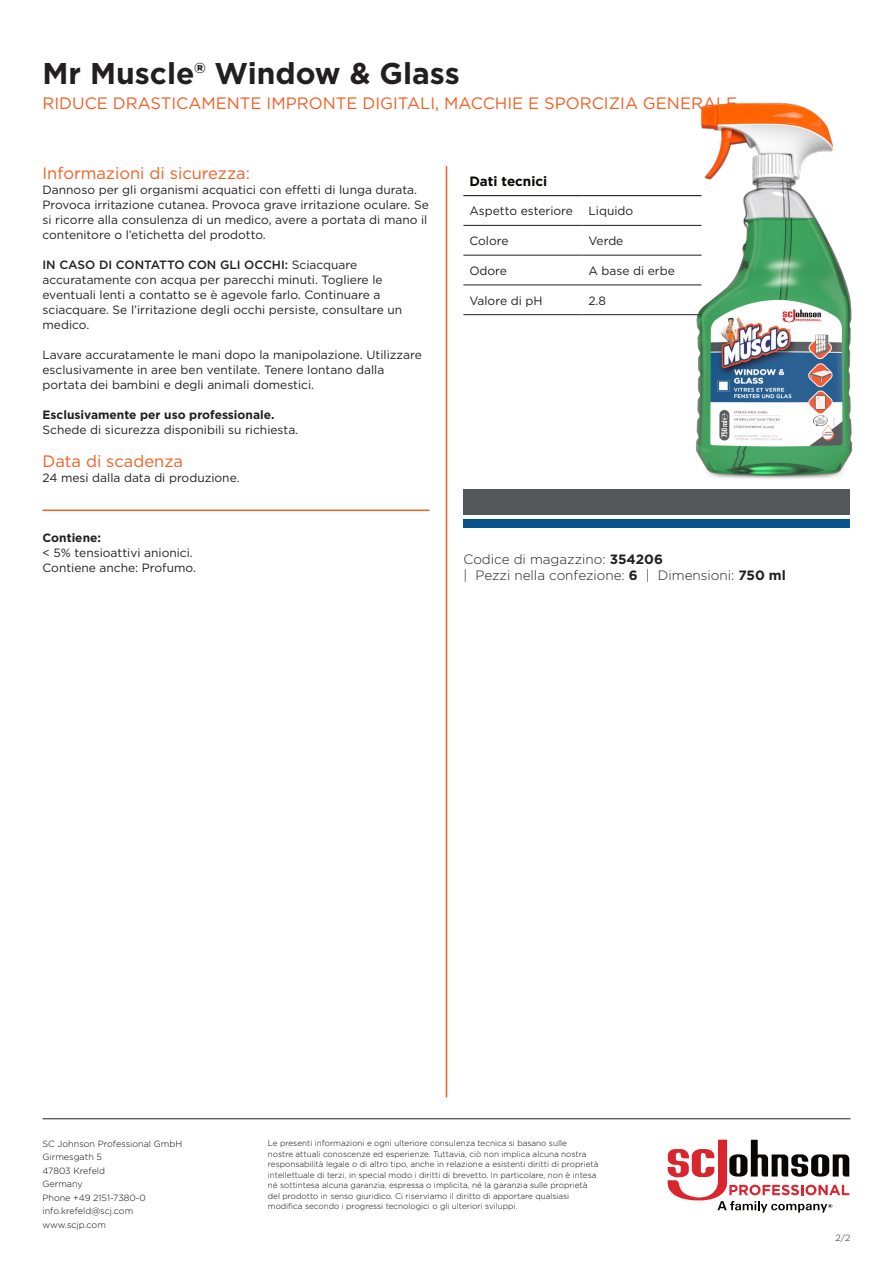
<style>
.page{position:relative;width:893px;height:1263px;background:#fff}
.page>*{position:absolute;margin:0;border:0;box-sizing:border-box;transform-origin:0 0}
.t1{font:700 30px "Gotham";color:#231f20}
._08_Copy_Prokyon_8_75_12__6{font:16.5px "Gotham";color:#f25e21}
.t2{font:300 13.5px/16.2px "Gotham";color:#231f20}
.list{font:700 13.5px "Gotham";color:#0a0604}
.list-2{font:12px/15px "Gotham";color:#231f20}
.list-3{font:700 12px "Gotham";color:#231f20}
.t3{font:300 9px/13.5px "Gotham";color:#0a0604}
.t4{font:300 9px "Gotham";color:#231f20}
.t5{font:300 8.25px/10.5px "Gotham";color:#0a0604}
.s1{font-weight:500}
.s2{font-weight:700}
</style>
<div class="page">
<hr style="left:463px;top:195px;width:119px;height:1px;background:#231f20">
<hr style="left:582px;top:195px;width:119px;height:1px;background:#231f20">
<hr style="left:463px;top:225px;width:119px;height:1px;background:#231f20">
<hr style="left:582px;top:225px;width:119px;height:1px;background:#231f20">
<hr style="left:463px;top:255px;width:119px;height:1px;background:#231f20">
<hr style="left:582px;top:255px;width:119px;height:1px;background:#231f20">
<hr style="left:463px;top:285px;width:119px;height:1px;background:#231f20">
<hr style="left:582px;top:285px;width:119px;height:1px;background:#231f20">
<hr style="left:463px;top:314px;width:119px;height:1px;background:#231f20">
<hr style="left:582px;top:314px;width:119px;height:1px;background:#231f20">
<hr style="left:446px;top:166px;width:1px;height:931px;background:#f25e21">
<img style="left:692px;top:103px;width:161px;height:376px">
<hr style="left:43px;top:509px;width:386px;height:2px;background:#f25e21">
<div style="left:463px;top:489px;width:387px;height:25px;background:#545759"></div>
<div style="left:463px;top:519px;width:387px;height:8px;background:#07538b"></div>
<svg style="left:668px;top:1140px;width:181px;height:72px"></svg>
<hr style="left:43px;top:1118px;width:807px;height:1px;background:#231f20">
<p class="t1" style="left:43px;top:53px;width:419px">Mr Muscle® Window &amp; Glass</p>
<p class="_08_Copy_Prokyon_8_75_12__6" style="left:43px;top:93px;width:696px">RIDUCE DRASTICAMENTE IMPRONTE DIGITALI, MACCHIE E SPORCIZIA GENERALE</p>
<p class="_08_Copy_Prokyon_8_75_12__6" style="left:43px;top:163px;width:209px">Informazioni di sicurezza:</p>
<p class="list-2" style="left:43px;top:182px;width:388px">Dannoso per gli organismi acquatici con effetti di lunga durata.<br>Provoca irritazione cutanea. Provoca grave irritazione oculare. Se si ricorre alla consulenza di un medico, avere a portata di mano il contenitore o l’etichetta del prodotto.</p>
<p class="list-2" style="left:43px;top:257px;width:361px"><span class="s1">IN CASO DI CONTATTO CON GLI OCCHI:</span> Sciacquare accuratamente con acqua per parecchi minuti. Togliere le eventuali lenti a contatto se è agevole farlo. Continuare a sciacquare. Se l’irritazione degli occhi persiste, consultare un medico.</p>
<p class="list-2" style="left:43px;top:347px;width:381px">Lavare accuratamente le mani dopo la manipolazione. Utilizzare esclusivamente in aree ben ventilate. Tenere lontano dalla portata dei bambini e degli animali domestici.</p>
<p class="list-3" style="left:43px;top:407px;width:233px">Esclusivamente per uso professionale.</p>
<p class="list-2" style="left:43px;top:422px;width:257px">Schede di sicurezza disponibili su richiesta.</p>
<p class="_08_Copy_Prokyon_8_75_12__6" style="left:43px;top:451px;width:142px">Data di scadenza</p>
<p class="list-2" style="left:43px;top:470px;width:199px">24 mesi dalla data di produzione.</p>
<p class="list-3" style="left:43px;top:530px;width:60px">Contiene:</p>
<p class="list-2" style="left:43px;top:545px;width:152px">&lt; 5% tensioattivi anionici.</p>
<p class="list-2" style="left:43px;top:560px;width:155px">Contiene anche: Profumo.</p>
<p class="list" style="left:469px;top:172px;width:79px">Dati tecnici</p>
<p class="list-2" style="left:469px;top:203px;width:105px">Aspetto esteriore</p>
<p class="list-2" style="left:588px;top:203px;width:46px">Liquido</p>
<p class="list-2" style="left:469px;top:233px;width:41px">Colore</p>
<p class="list-2" style="left:588px;top:233px;width:36px">Verde</p>
<p class="list-2" style="left:469px;top:263px;width:39px">Odore</p>
<p class="list-2" style="left:588px;top:263px;width:88px">A base di erbe</p>
<p class="list-2" style="left:469px;top:293px;width:75px">Valore di pH</p>
<p class="list-2" style="left:588px;top:293px;width:19px">2.8</p>
<p class="t2" style="left:463px;top:550px;width:324px">Codice di magazzino: <span class="s2">354206<br></span>| Pezzi nella confezione: <span class="s2">6</span> | Dimensioni: <span class="s2">750 ml</span></p>
<p class="t3" style="left:43px;top:1137px;width:141px">SC Johnson Professional GmbH<br>Girmesgath 5<br>47803 Krefeld<br>Germany<br>Phone +49 2151-7380-0 info.krefeld@scj.com www.scjp.com</p>
<p class="t5" style="left:268px;top:1138px;width:332px">Le presenti informazioni e ogni ulteriore consulenza tecnica si basano sulle<br>nostre attuali conoscenze ed esperienze. Tuttavia, ciò non implica alcuna nostra responsabilità legale o di altro tipo, anche in relazione a esistenti diritti di proprietà intellettuale di terzi, in special modo i diritti di brevetto. In particolare, non è intesa né sottintesa alcuna garanzia, espressa o implicita, né la garanzia sulle proprietà del prodotto in senso giuridico. Ci riserviamo il diritto di apportare qualsiasi modifica secondo i progressi tecnologici o gli ulteriori sviluppi.</p>
<p class="t4" style="left:835px;top:1232px;width:16px">2/2</p>
</div>
